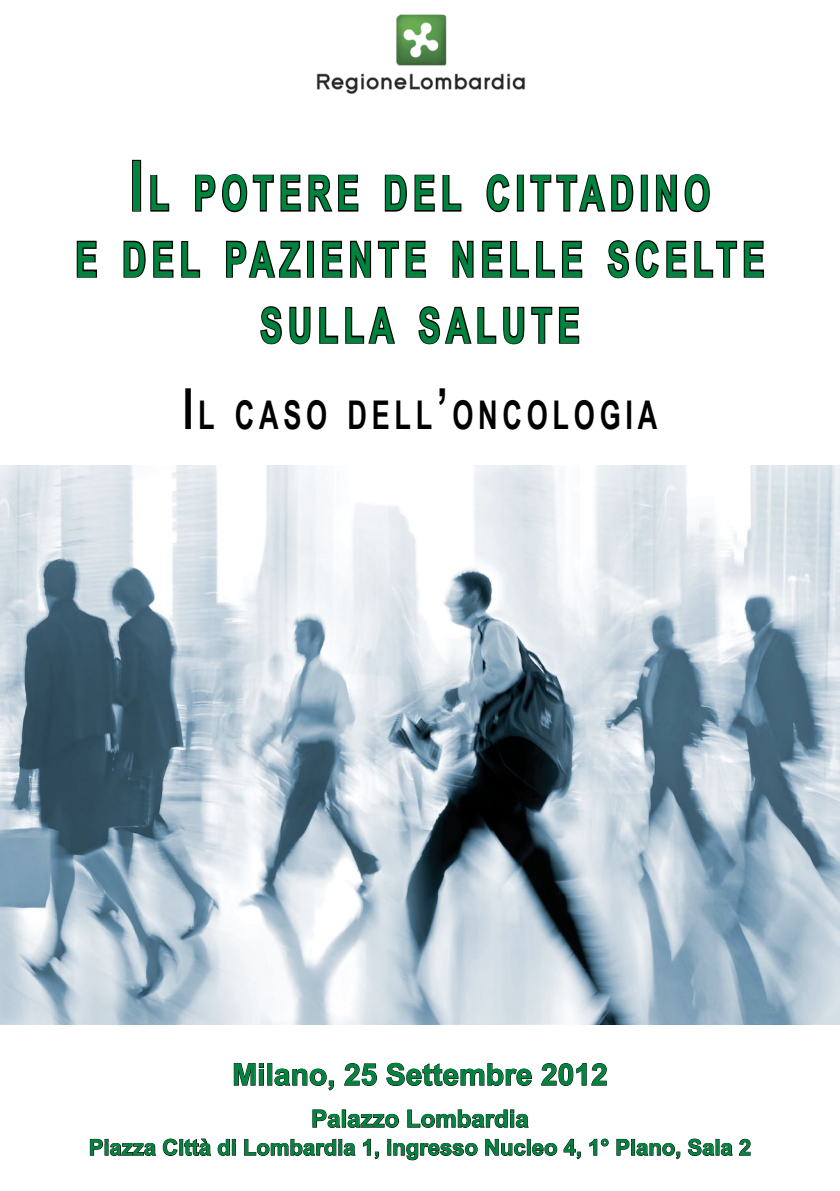
<style>
.page{position:relative;width:840px;height:1191px;background:#fff}
.page>*{position:absolute;margin:0;border:0;box-sizing:border-box;transform-origin:0 0}
.t1{font:700 48.4px/66px "Arial Narrow";letter-spacing:.145em;color:#00833e;text-align:center;scale:.83 1}
.t2{font:700 39.6px "Arial Narrow";letter-spacing:.145em;color:#000;scale:.83 1}
.t3{font:700 30px "Arial";color:#00833e}
.t4{font:700 24px "Arial";color:#00833e}
.t5{font:700 22px "Arial";color:#00833e}
.s1{font-size:69.2px}
.s2{font-size:56.6px}
</style>
<div class="page">
<div style="left:132px;top:160px;width:9px;height:52px;border:2px solid #000"></div>
<svg style="left:150px;top:175px;width:20px;height:37px"></svg>
<svg style="left:195px;top:174px;width:164px;height:39px"></svg>
<svg style="left:384px;top:174px;width:51px;height:38px"></svg>
<svg style="left:442px;top:175px;width:20px;height:37px"></svg>
<svg style="left:486px;top:174px;width:24px;height:39px"></svg>
<div style="left:516px;top:175px;width:7px;height:37px;border:2px solid #000"></div>
<svg style="left:530px;top:174px;width:104px;height:38px"></svg>
<div style="left:640px;top:175px;width:7px;height:37px;border:2px solid #000"></div>
<svg style="left:655px;top:174px;width:22px;height:38px"></svg>
<svg style="left:684px;top:174px;width:26px;height:39px"></svg>
<svg style="left:76px;top:240px;width:21px;height:38px"></svg>
<svg style="left:123px;top:240px;width:51px;height:38px"></svg>
<svg style="left:181px;top:241px;width:20px;height:37px"></svg>
<svg style="left:226px;top:240px;width:75px;height:38px"></svg>
<div style="left:307px;top:241px;width:7px;height:37px;border:2px solid #000"></div>
<svg style="left:322px;top:240px;width:21px;height:38px"></svg>
<svg style="left:350px;top:240px;width:76px;height:38px"></svg>
<svg style="left:452px;top:240px;width:22px;height:38px"></svg>
<svg style="left:482px;top:240px;width:101px;height:38px"></svg>
<svg style="left:607px;top:240px;width:157px;height:39px"></svg>
<svg style="left:260px;top:306px;width:51px;height:39px"></svg>
<svg style="left:319px;top:306px;width:76px;height:38px"></svg>
<svg style="left:418px;top:306px;width:162px;height:39px"></svg>
<svg style="left:233px;top:1063px;width:31px;height:23px"></svg>
<div style="left:259px;top:1069px;width:5px;height:16px;border:1px solid #000"></div>
<div style="left:267px;top:1063px;width:5px;height:22px;border:1px solid #000"></div>
<svg style="left:274px;top:1068px;width:60px;height:23px"></svg>
<svg style="left:344px;top:1063px;width:33px;height:23px"></svg>
<svg style="left:386px;top:1062px;width:146px;height:24px"></svg>
<svg style="left:541px;top:1063px;width:66px;height:23px"></svg>
<svg style="left:312px;top:1109px;width:29px;height:19px"></svg>
<div style="left:341px;top:1109px;width:5px;height:18px;border:1px solid #000"></div>
<svg style="left:347px;top:1113px;width:52px;height:15px"></svg>
<svg style="left:407px;top:1109px;width:122px;height:19px"></svg>
<svg style="left:89px;top:1138px;width:147px;height:18px"></svg>
<div style="left:232px;top:1143px;width:4px;height:12px;border:1px solid #000"></div>
<svg style="left:244px;top:1138px;width:112px;height:18px"></svg>
<svg style="left:362px;top:1138px;width:17px;height:21px"></svg>
<svg style="left:387px;top:1138px;width:91px;height:22px"></svg>
<svg style="left:485px;top:1138px;width:96px;height:21px"></svg>
<svg style="left:589px;top:1138px;width:20px;height:18px"></svg>
<svg style="left:616px;top:1138px;width:64px;height:21px"></svg>
<svg style="left:687px;top:1138px;width:63px;height:18px"></svg>
<img style="left:316px;top:14px;width:209px;height:80px">
<img style="left:0;top:465px;width:839px;height:560px">
<p class="t1" style="left:75px;top:158px;width:831px"><span class="s1">I</span>L POTERE DEL CITTADINO<br>E DEL PAZIENTE NELLE SCELTE<br>SULLA SALUTE</p>
<p class="t2" style="left:183px;top:385px;width:573px"><span class="s2">I</span>L CASO DELL<span class="s2">’</span>ONCOLOGIA</p>
<p class="t3" style="left:232px;top:1054px;width:377px">Milano, 25 Settembre 2012</p>
<p class="t4" style="left:311px;top:1102px;width:219px">Palazzo lombardia</p>
<p class="t5" style="left:89px;top:1132px;width:663px">Piazza Città di lombardia 1, ingresso Nucleo 4, 1° Piano, Sala 2</p>
</div>
